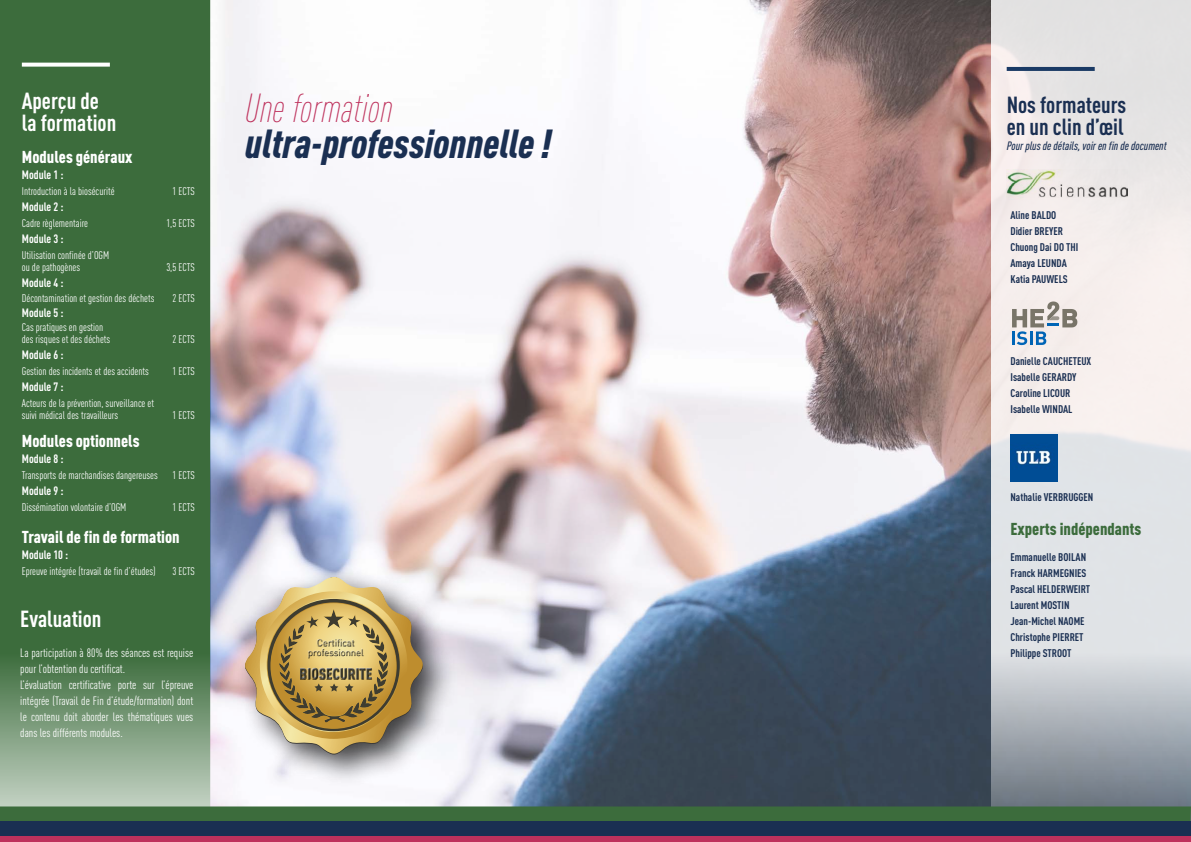
<style>
.page{position:relative;width:1191px;height:842px;background:#fff}
.page>*{position:absolute;margin:0;border:0;box-sizing:border-box;transform-origin:0 0}
.t1{font:italic 900 condensed 40px "DINOT";color:#1a2f52}
.t2{font:italic 300 condensed 40px "DINOT";color:#be315c}
.t3{font:700 condensed 23px/22px "DINOT";color:#fff}
.t4{font:700 condensed 23px/22px "DINOT";color:#1a2f52}
.t5{font:900 condensed 17px "DINOT";color:#fff}
.t6{font:900 condensed 17px "DINOT";color:#3c6c3c}
.t7{font:900 condensed 15.4px "DINOT";color:#3e3c30}
.t8{font:condensed 12px/16px "DINOT";color:#fff}
.t9{font:700 condensed 12px "DINOT";color:#fff}
.t10{font:italic 500 condensed 12px "DINOT";color:#1a2f52}
.t11{font:condensed 11px/12px "DINOT";color:#fff}
.t12{font:700 condensed 11px/16px "DINOT";color:#1a2f52}
.t13{font:300 9.3px/9.6px "DINOT";color:#3e3c30;text-align:center}
</style>
<div class="page">
<svg style="left:0;top:1px;width:211px;height:805px;background:#497549"></svg>
<img style="left:211px;top:0;width:980px;height:806px">
<svg style="left:22px;top:63px;width:88px;height:4px"></svg>
<div style="left:234px;top:565px;width:224px;height:224px;background:#000;opacity:.75"></div>
<svg style="left:245px;top:577px;width:178px;height:179px;background:#bfa875"></svg>
<div style="left:300px;top:639px;width:72px;height:40px;background:#000;opacity:.75"></div>
<svg style="left:991px;top:1px;width:200px;height:805px;background:#dcdbdd"></svg>
<div style="left:1011px;top:301px;width:67px;height:45px;border:1px solid #fff"></div>
<svg style="left:1012px;top:301px;width:65px;height:44px;background:#babfc2"></svg>
<img style="left:1006px;top:169px;width:121px;height:30px">
<hr style="left:1006px;top:67px;width:88px;height:4px;background:#1a3a65">
<img style="left:1010px;top:434px;width:47px;height:47px">
<svg style="left:0;top:806px;width:1191px;height:16px;background:#3c6940"></svg>
<div style="left:0;top:822px;width:1191px;height:20px;background:#1a2f52"></div>
<div style="left:0;top:837px;width:1191px;height:5px;background:#be315c"></div>
<h2 class="t3" style="left:22px;top:88px;width:96px">Aperçu de la formation</h2>
<h3 class="t5" style="left:22px;top:144px;width:112px">Modules généraux</h3>
<p class="t9" style="left:22px;top:166px;width:43px">Module 1 :</p>
<p class="t11" style="left:22px;top:185px;width:94px">Introduction à la biosécurité</p>
<p class="t11" style="left:172px;top:185px;width:24px">1 ECTS</p>
<p class="t9" style="left:22px;top:198px;width:43px">Module 2 :</p>
<p class="t11" style="left:22px;top:217px;width:68px">Cadre règlementaire</p>
<p class="t11" style="left:166px;top:217px;width:30px">1,5 ECTS</p>
<p class="t9" style="left:22px;top:230px;width:43px">Module 3 :</p>
<p class="t11" style="left:22px;top:249px;width:89px">Utilisation confinée d’OGM ou de pathogènes</p>
<p class="t11" style="left:166px;top:261px;width:30px">3,5 ECTS</p>
<p class="t9" style="left:22px;top:274px;width:43px">Module 4 :</p>
<p class="t11" style="left:22px;top:292px;width:134px">Décontamination et gestion des déchets</p>
<p class="t11" style="left:172px;top:292px;width:24px">2 ECTS</p>
<p class="t9" style="left:22px;top:304px;width:43px">Module 5 :</p>
<p class="t11" style="left:22px;top:321px;width:90px">Cas pratiques en gestion des risques et des déchets</p>
<p class="t11" style="left:172px;top:333px;width:24px">2 ECTS</p>
<h1 class="t2" style="left:245px;top:82px;width:149px">Une formation</h1>
<h1 class="t1" style="left:245px;top:114px;width:308px">ultra-professionnelle !</h1>
<p class="t9" style="left:22px;top:346px;width:43px">Module 6 :</p>
<p class="t11" style="left:22px;top:365px;width:128px">Gestion des incidents et des accidents</p>
<p class="t11" style="left:172px;top:365px;width:24px">1 ECTS</p>
<p class="t9" style="left:22px;top:378px;width:43px">Module 7 :</p>
<p class="t11" style="left:22px;top:397px;width:134px">Acteurs de la prévention, surveillance et suivi médical des travailleurs</p>
<p class="t11" style="left:172px;top:409px;width:24px">1 ECTS</p>
<h3 class="t5" style="left:22px;top:428px;width:119px">Modules optionnels</h3>
<p class="t9" style="left:22px;top:450px;width:43px">Module 8 :</p>
<p class="t11" style="left:22px;top:469px;width:137px">Transports de marchandises dangereuses</p>
<p class="t11" style="left:172px;top:469px;width:24px">1 ECTS</p>
<p class="t9" style="left:22px;top:482px;width:43px">Module 9 :</p>
<p class="t11" style="left:22px;top:501px;width:106px">Dissémination volontaire d’OGM</p>
<p class="t11" style="left:172px;top:501px;width:24px">1 ECTS</p>
<h3 class="t5" style="left:22px;top:524px;width:159px">Travail de fin de formation</h3>
<p class="t9" style="left:22px;top:546px;width:48px">Module 10 :</p>
<p class="t11" style="left:22px;top:565px;width:135px">Epreuve intégrée (travail de fin d’études)</p>
<p class="t11" style="left:172px;top:565px;width:24px">3 ECTS</p>
<h2 class="t3" style="left:20px;top:606px;width:83px">Evaluation</h2>
<p class="t8" style="left:20px;top:644px;width:174px">La participation à 80% des séances est requise pour l’obtention du certificat.<br>L’évaluation certificative porte sur l’épreuve intégrée (Travail de Fin d’étude/formation) dont le contenu doit aborder les thématiques vues dans les différents modules.</p>
<p class="t13" style="left:308px;top:637px;width:57px">Certificat professionnel</p>
<h3 class="t7" style="left:300px;top:661px;width:74px">BIOSECURITE</h3>
<h2 class="t4" style="left:1006px;top:92px;width:121px">Nos formateurs en un clin d’œil</h2>
<p class="t10" style="left:1006px;top:137px;width:161px">Pour plus de détails, voir en fin de document</p>
<p class="t12" style="left:1010px;top:206px;width:69px">Aline BALDO<br>Didier BREYER<br>Chuong Dai DO THI<br>Amaya LEUNDA<br>Katia PAUWELS</p>
<p class="t12" style="left:1010px;top:352px;width:82px">Danielle CAUCHETEUX<br>Isabelle GERARDY<br>Caroline LICOUR<br>Isabelle WINDAL</p>
<p class="t12" style="left:1010px;top:488px;width:84px">Nathalie VERBRUGGEN</p>
<h3 class="t6" style="left:1010px;top:516px;width:132px">Experts indépendants</h3>
<p class="t12" style="left:1010px;top:548px;width:81px">Emmanuelle BOILAN<br>Franck HARMEGNIES<br>Pascal HELDERWEIRT<br>Laurent MOSTIN<br>Jean-Michel NAOME<br>Christophe PIERRET<br>Philippe STROOT</p>
</div>
